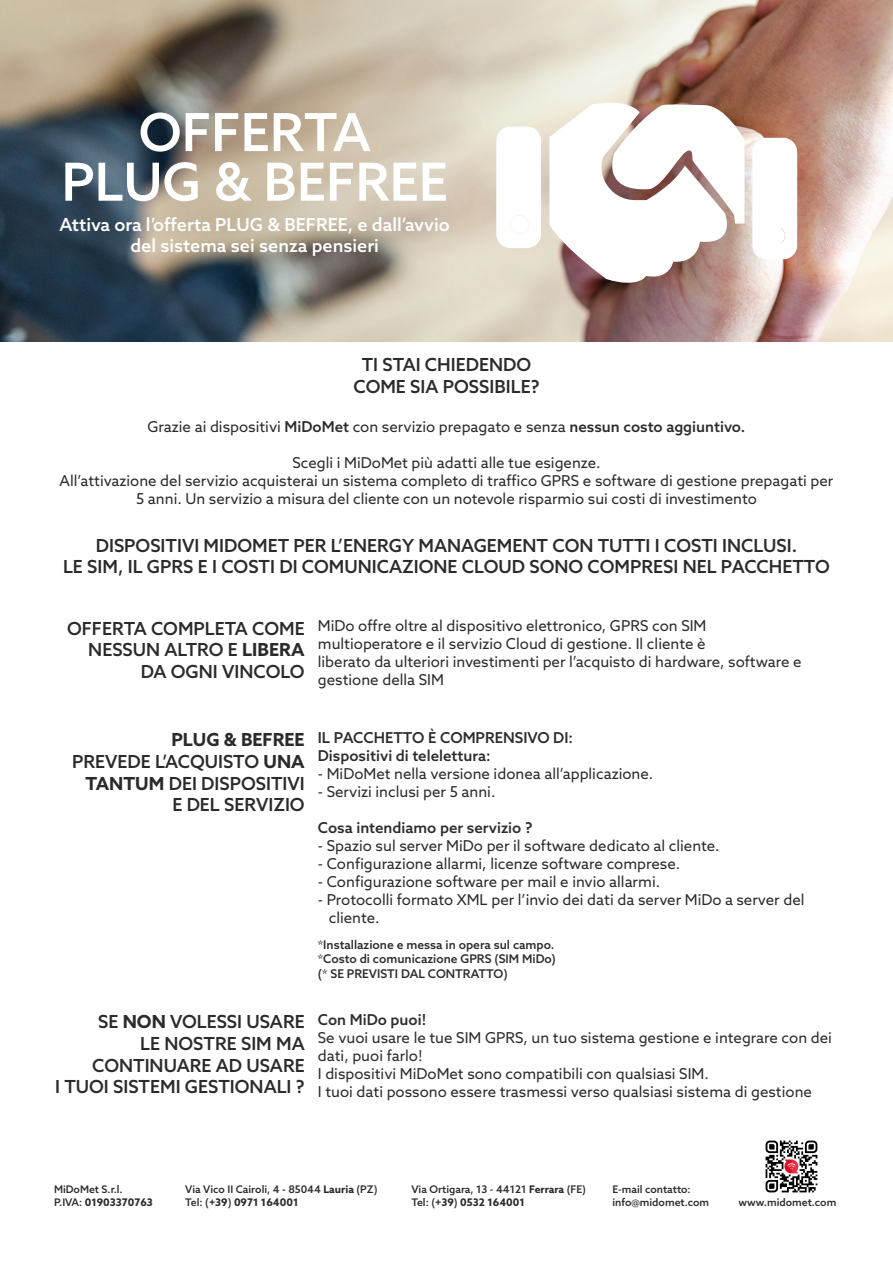
<style>
.page{position:relative;width:893px;height:1263px;background:#fff}
.page>*{position:absolute;margin:0;border:0;box-sizing:border-box;transform-origin:0 0}
.t1{font:500 52.5px "Azo Sans";color:#fff}
.t2{font:500 18px/21.6px "Azo Sans";color:#2b2b2b;text-align:right}
.t3{font:500 18px/21.6px "Azo Sans";color:#fff;text-align:center}
.t4{font:15px/18px "Azo Sans";color:#2b2b2b}
.t5{font:500 15px/18px "Azo Sans";color:#2b2b2b}
.t6{font:500 12px/14.4px "Azo Sans";color:#2b2b2b;text-align:justify}
.t7{font:500 10.5px/12.6px "Azo Sans";color:#2b2b2b}
.s1{font-weight:500}
.s2{font-weight:700}
</style>
<div class="page">
<img style="left:0;top:0;width:893px;height:341px">
<svg style="left:496px;top:127px;width:45px;height:121px"></svg>
<div style="left:510px;top:215px;width:19px;height:19px;background:#fff;border-radius:50%"></div>
<svg style="left:752px;top:138px;width:45px;height:121px"></svg>
<div style="left:766px;top:226px;width:19px;height:19px;background:#fff;border-radius:50%"></div>
<svg style="left:549px;top:100px;width:196px;height:189px"></svg>
<img style="left:765px;top:1140px;width:53px;height:53px">
<h1 class="t1" style="left:139px;top:98px;width:234px">OFFERTA</h1>
<h1 class="t1" style="left:62px;top:147px;width:388px">PLUG &amp; BEFREE</h1>
<p class="t3" style="left:60px;top:213px;width:392px">Attiva ora l’offerta PLUG &amp; BEFREE, e dall’avvio del sistema sei senza pensieri</p>
<p class="t2" style="left:353px;top:354px;width:188px;text-align:center">TI STAI CHIEDENDO<br>COME SIA POSSIBILE?</p>
<p class="t4" style="left:148px;top:417px;width:599px">Grazie ai dispositivi <span class="s1">MiDoMet</span> con servizio prepagato e senza <span class="s1">nessun costo aggiuntivo.</span></p>
<p class="t4" style="left:60px;top:453px;width:775px;text-align:center">Scegli i MiDoMet più adatti alle tue esigenze.<br>All’attivazione del servizio acquisterai un sistema completo di traffico GPRS e software di gestione prepagati per<br>5 anni. Un servizio a misura del cliente con un notevole risparmio sui costi di investimento</p>
<p class="t2" style="left:63px;top:534px;width:768px;text-align:center">DISPOSITIVI MIDOMET PER L’ENERGY MANAGEMENT CON TUTTI I COSTI INCLUSI.<br>LE SIM, IL GPRS E I COSTI DI COMUNICAZIONE CLOUD SONO COMPRESI NEL PACCHETTO</p>
<p class="t2" style="left:67px;top:617px;width:239px">OFFERTA COMPLETA COME<br>NESSUN ALTRO E <span class="s2">LIBERA<br></span>DA OGNI VINCOLO</p>
<p class="t2" style="left:72px;top:729px;width:234px"><span class="s2">PLUG &amp; BEFREE<br></span>PREVEDE L’ACQUISTO <span class="s2">UNA<br>TANTUM</span> DEI DISPOSITIVI<br>E DEL SERVIZIO</p>
<p class="t4" style="left:318px;top:617px;width:485px">MiDo offre oltre al dispositivo elettronico, GPRS con SIM multioperatore e il servizio Cloud di gestione. Il cliente è<br>liberato da ulteriori investimenti per l’acquisto di hardware, software e gestione della SIM</p>
<p class="t5" style="left:318px;top:728px;width:257px">IL PACCHETTO È COMPRENSIVO DI:<br>Dispositivi di telelettura:</p>
<p class="t4" style="left:318px;top:764px;width:337px">- MiDoMet nella versione idonea all’applicazione.</p>
<p class="t4" style="left:318px;top:782px;width:179px">- Servizi inclusi per 5 anni.</p>
<p class="t5" style="left:318px;top:818px;width:216px">Cosa intendiamo per servizio ?</p>
<p class="t4" style="left:318px;top:836px;width:403px">- Spazio sul server MiDo per il software dedicato al cliente.</p>
<p class="t4" style="left:318px;top:854px;width:364px">- Configurazione allarmi, licenze software comprese.</p>
<p class="t4" style="left:318px;top:872px;width:344px">- Configurazione software per mail e invio allarmi.</p>
<p class="t4" style="left:329px;top:890px;width:477px;text-indent:-11px">- Protocolli formato XML per l’invio dei dati da server MiDo a server del cliente.</p>
<p class="t6" style="left:318px;top:937px;width:239px">*Installazione e messa in opera sul campo. *Costo di comunicazione GPRS (SIM MiDo) (* SE PREVISTI DAL CONTRATTO)</p>
<p class="t2" style="left:55px;top:1011px;width:251px">SE <span class="s2">NON</span> VOLESSI USARE<br>LE NOSTRE SIM MA<br>CONTINUARE AD USARE<br>I TUOI SISTEMI GESTIONALI ?</p>
<p class="t5" style="left:318px;top:1010px;width:110px">Con MiDo puoi!</p>
<p class="t4" style="left:318px;top:1028px;width:516px">Se vuoi usare le tue SIM GPRS, un tuo sistema gestione e integrare con dei dati, puoi farlo!<br>I dispositivi MiDoMet sono compatibili con qualsiasi SIM.<br>I tuoi dati possono essere trasmessi verso qualsiasi sistema di gestione</p>
<p class="t7" style="left:54px;top:1183px;width:100px">MiDoMet S.r.l.<br>P.IVA: <span class="s2">01903370763</span></p>
<p class="t7" style="left:185px;top:1183px;width:194px">Via Vico II Cairoli, 4 - 85044 <span class="s2">Lauria</span> (PZ)<br>Tel: (<span class="s2">+39</span>) <span class="s2">0971 164001</span></p>
<p class="t7" style="left:411px;top:1183px;width:176px">Via Ortigara, 13 - 44121 <span class="s2">Ferrara</span> (FE)<br>Tel: (<span class="s2">+39</span>) <span class="s2">0532 164001</span></p>
<p class="t7" style="left:612px;top:1183px;width:98px">E-mail contatto: info@midomet.com</p>
<p class="t7" style="left:739px;top:1195px;width:99px">www.midomet.com</p>
</div>
